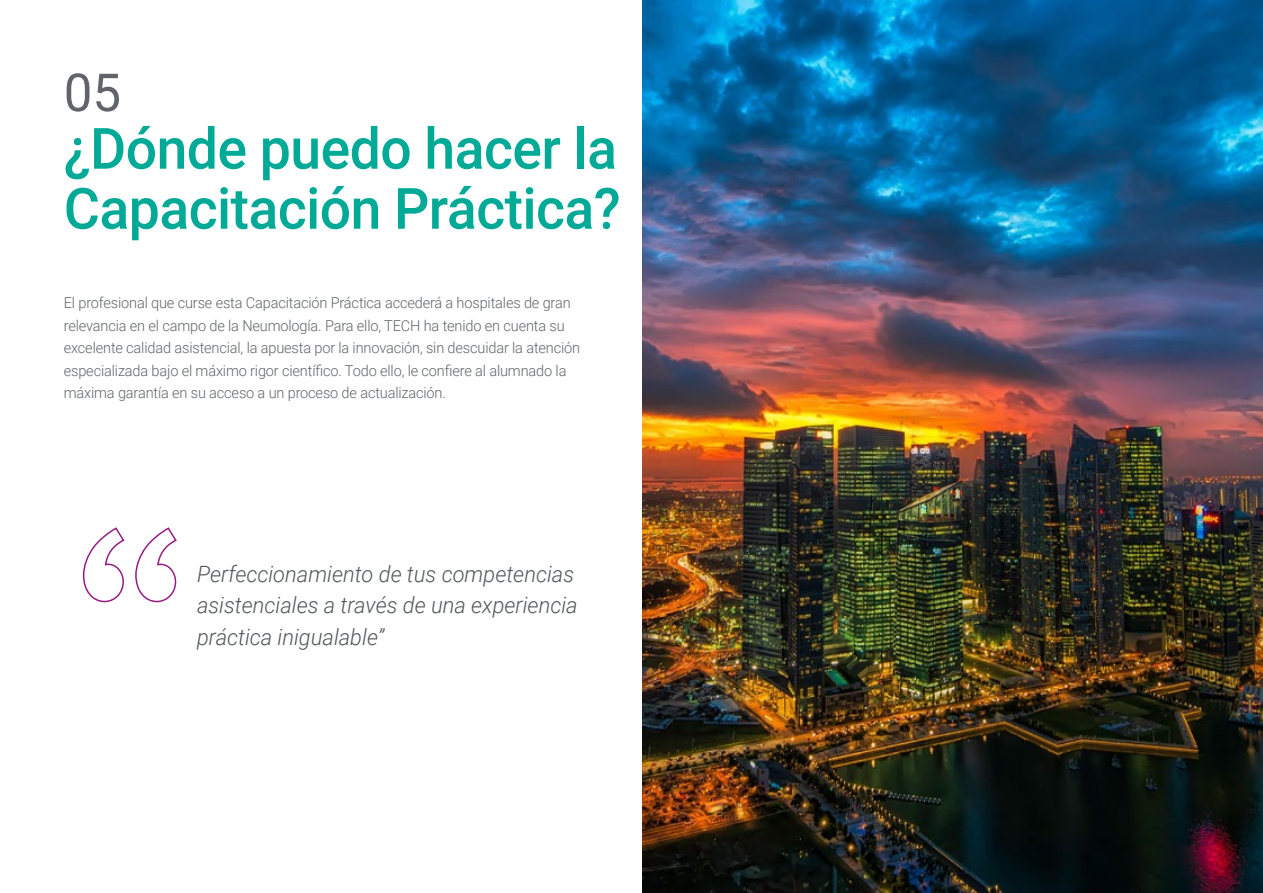
<style>
.page{position:relative;width:1263px;height:893px;background:#fff}
.page>*{position:absolute;margin:0;border:0;box-sizing:border-box;transform-origin:0 0}
.t1{font:500 57px/60px "Roboto";letter-spacing:-.01em;color:#00aa97}
.t2{font:52.5px "Roboto";color:#61646a}
.t3{font:italic 300 22.5px/31.5px "Roboto";color:#52555b}
.t4{font:300 15px/22.5px "Roboto";letter-spacing:-.01em;color:#61646a}
</style>
<div class="page">
<svg style="left:82px;top:527px;width:95px;height:76px"></svg>
<img style="left:642px;top:0;width:621px;height:893px">
<h2 class="t2" style="left:64px;top:56px;width:59px">05</h2>
<h1 class="t1" style="left:64px;top:116px;width:558px">¿Dónde puedo hacer la<br>Capacitación Práctica?</h1>
<p class="t4" style="left:64px;top:291px;width:518px">El profesional que curse esta Capacitación Práctica accederá a hospitales de gran relevancia en el campo de la Neumología. Para ello, TECH ha tenido en cuenta su excelente calidad asistencial, la apuesta por la innovación, sin descuidar la atención especializada bajo el máximo rigor científico. Todo ello, le confiere al alumnado la máxima garantía en su acceso a un proceso de actualización.</p>
<h3 class="t3" style="left:197px;top:557px;width:382px">Perfeccionamiento de tus competencias asistenciales a través de una experiencia práctica inigualable”</h3>
</div>
